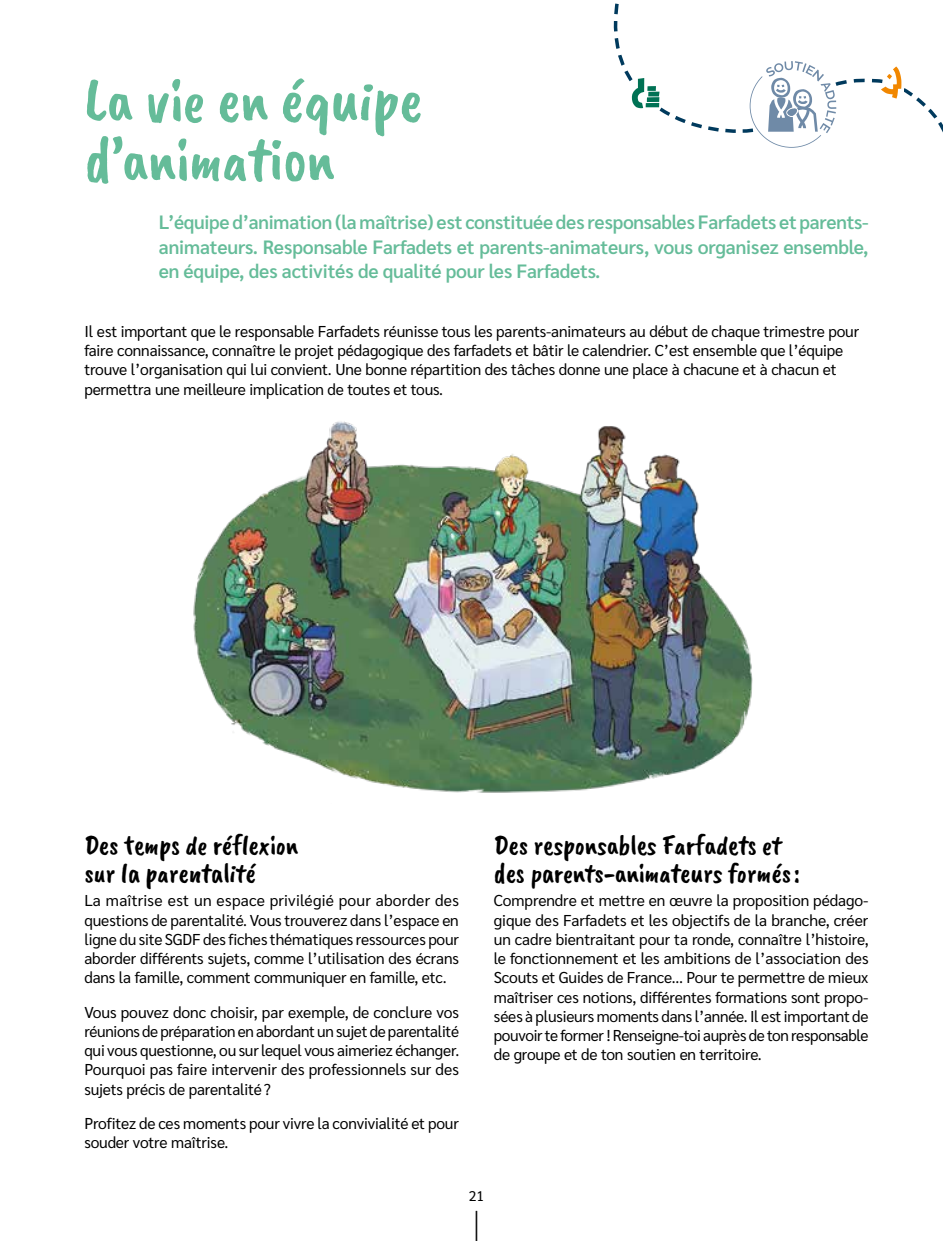
<style>
.page{position:relative;width:943px;height:1241px;background:#fff}
.page>*{position:absolute;margin:0;border:0;box-sizing:border-box;transform-origin:0 0}
.t1{font:63px/59.5px "Caveat Brush";letter-spacing:-.01em;color:#65bc99}
.t2{font:28px/28px "Caveat Brush";letter-spacing:-.01em;color:#000}
.t3{font:600 19.25px/24.5px "Sarabun";letter-spacing:-.01em;color:#65bc99;text-align:justify}
.t4{font:15.75px/19.2px "Sarabun";letter-spacing:-.01em;color:#000;text-align:justify}
.t5{font:14px "Sarabun";color:#000}
</style>
<div class="page">
<hr style="left:476px;top:1210px;width:1px;height:30px;background:#000">
<img style="left:193px;top:421px;width:560px;height:372px">
<svg style="left:613px;top:3px;width:252px;height:145px"></svg>
<svg style="left:881px;top:66px;width:61px;height:59px"></svg>
<h1 class="t1" style="left:84px;top:71px;width:340px">La vie en équipe d’animation</h1>
<p class="t3" style="left:159px;top:210px;width:711px">L’équipe d’animation (la maîtrise) est constituée des responsables Farfadets et parents&shy;animateurs. Responsable Farfadets et parents-animateurs, vous organisez ensemble, en équipe, des activités de qualité pour les Farfadets.</p>
<p class="t4" style="left:84px;top:322px;width:776px;text-align:left">Il est important que le responsable Farfadets réunisse tous les parents-animateurs au début de chaque trimestre pour faire connaissance, connaître le projet pédagogique des farfadets et bâtir le calendrier. C’est ensemble que l’équipe trouve l’organisation qui lui convient. Une bonne répartition des tâches donne une place à chacune et à chacun et permettra une meilleure implication de toutes et tous.</p>
<h2 class="t2" style="left:84px;top:831px;width:215px">Des temps de réflexion sur la parentalité</h2>
<p class="t4" style="left:84px;top:891px;width:376px">La maîtrise est un espace privilégié pour aborder des questions de parentalité. Vous trouverez dans l’espace en ligne du site SGDF des fiches thématiques ressources pour aborder différents sujets, comme l’utilisation des écrans dans la famille, comment communiquer en famille, etc.</p>
<p class="t4" style="left:84px;top:1002px;width:376px">Vous pouvez donc choisir, par exemple, de conclure vos réunions de préparation en abordant un sujet de parentalité qui vous questionne, ou sur lequel vous aimeriez échanger.<br>Pourquoi pas faire intervenir des professionnels sur des sujets précis de parentalité?</p>
<p class="t4" style="left:84px;top:1113px;width:376px">Profitez de ces moments pour vivre la convivialité et pour souder votre maîtrise.</p>
<h2 class="t2" style="left:494px;top:831px;width:307px">Des responsables Farfadets et des parents-animateurs formés:</h2>
<p class="t4" style="left:494px;top:891px;width:376px">Comprendre et mettre en œuvre la proposition pédago&shy;gique des Farfadets et les objectifs de la branche, créer un cadre bientraitant pour ta ronde, connaître l’histoire, le fonctionnement et les ambitions de l’association des Scouts et Guides de France… Pour te permettre de mieux maîtriser ces notions, différentes formations sont propo&shy;sées à plusieurs moments dans l’année. Il est important de pouvoir te former ! Renseigne-toi auprès de ton responsable de groupe et de ton soutien en territoire.</p>
<p class="t5" style="left:469px;top:1187px;width:17px">21</p>
</div>
